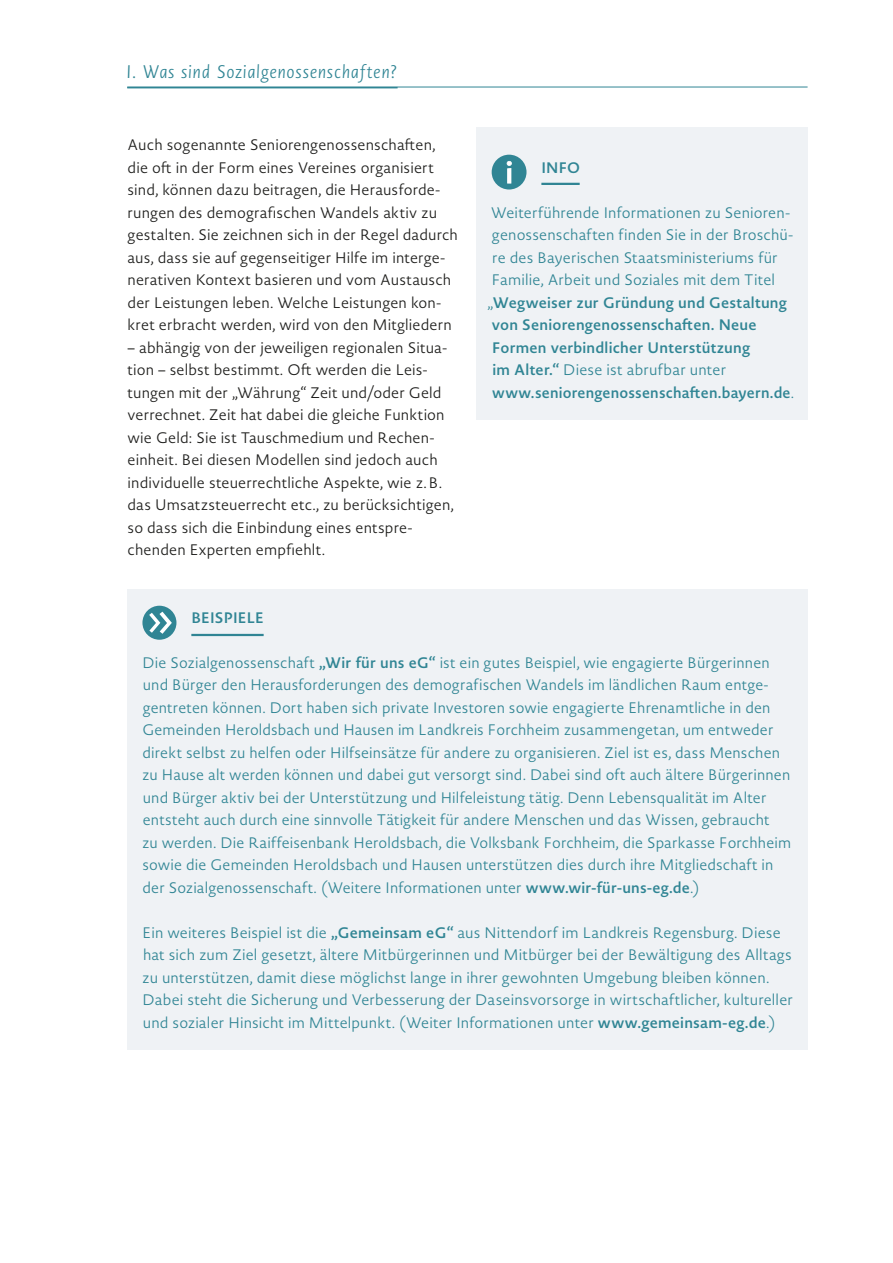
<style>
.page{position:relative;width:893px;height:1263px;background:#fff}
.page>*{position:absolute;margin:0;border:0;box-sizing:border-box;transform-origin:0 0}
.t1{font:italic 300 18px "Novel Sans Pro";letter-spacing:.03em;color:#308594}
.t2{font:300 15px/22.5px "Novel Sans Pro";letter-spacing:.01em;color:#308594}
.t3{font:300 15px/22.5px "Novel Sans Pro";letter-spacing:.01em;color:#1d1d1b}
.t4{font:600 15px "Novel Sans Pro";letter-spacing:.01em;color:#308594}
.s1{font-weight:300}
.s2{font-weight:600}
</style>
<div class="page">
<div style="left:477px;top:128px;width:331px;height:292px;background:#eff2f5"></div>
<div style="left:492px;top:155px;width:34px;height:34px;background:#308594;border-radius:50%"></div>
<svg style="left:507px;top:161px;width:5px;height:22px"></svg>
<hr style="left:541px;top:183px;width:39px;height:2px;background:#308594">
<div style="left:128px;top:589px;width:680px;height:461px;background:#eff2f5"></div>
<div style="left:142px;top:606px;width:34px;height:34px;background:#308594;border-radius:50%"></div>
<svg style="left:149px;top:612px;width:23px;height:22px"></svg>
<hr style="left:191px;top:634px;width:73px;height:2px;background:#308594">
<hr style="left:127px;top:87px;width:681px;height:1px;background:#308594">
<p class="t1" style="left:126px;top:59px;width:273px">I. Was sind Sozialgenossenschaften?</p>
<p class="t3" style="left:128px;top:133px;width:332px">Auch sogenannte Seniorengenossenschaften, die oft in der Form eines Vereines organisiert sind, können dazu beitragen, die Herausforde&shy;rungen des demografischen Wandels aktiv zu gestalten. Sie zeichnen sich in der Regel dadurch aus, dass sie auf gegenseitiger Hilfe im interge&shy;nerativen Kontext basieren und vom Austausch der Leistungen leben. Welche Leistungen kon&shy;kret erbracht werden, wird von den Mitgliedern</p>
<p class="t3" style="left:128px;top:336px;width:328px">– abhängig von der jeweiligen regionalen Situa&shy;tion – selbst bestimmt. Oft werden die Leis&shy;tungen mit der „Währung“ Zeit und/oder Geld verrechnet. Zeit hat dabei die gleiche Funktion wie Geld: Sie ist Tauschmedium und Rechen&shy;einheit. Bei diesen Modellen sind jedoch auch individuelle steuerrechtliche Aspekte, wie z.B. das Umsatzsteuerrecht etc., zu berücksichtigen, so dass sich die Einbindung eines entspre&shy;chenden Experten empfiehlt.</p>
<p class="t4" style="left:541px;top:156px;width:40px">INFO</p>
<p class="t2" style="left:491px;top:201px;width:300px">Weiterführende Informationen zu Senioren-</p>
<p class="t2" style="left:492px;top:223px;width:303px">genossenschaften finden Sie in der Broschü-</p>
<p class="t2" style="left:492px;top:246px;width:287px">re des Bayerischen Staatsministeriums für</p>
<p class="t2" style="left:492px;top:268px;width:285px">Familie, Arbeit und Soziales mit dem Titel</p>
<p class="t4" style="left:487px;top:291px;width:301px"><span class="s1">„</span>Wegweiser zur Gründung und Gestaltung</p>
<p class="t4" style="left:492px;top:314px;width:266px">von Seniorengenossenschaften. Neue</p>
<p class="t4" style="left:492px;top:336px;width:260px">Formen verbindlicher Unterstützung</p>
<p class="t2" style="left:492px;top:358px;width:235px"><span class="s2">im Alter.“</span> Diese ist abrufbar unter</p>
<p class="t4" style="left:492px;top:381px;width:304px">www.seniorengenossenschaften.bayern.de<span class="s1">.</span></p>
<p class="t4" style="left:191px;top:606px;width:74px">BEISPIELE</p>
<p class="t2" style="left:142px;top:651px;width:650px">Die Sozialgenossenschaft <span class="s2">„Wir für uns eG“</span> ist ein gutes Beispiel, wie engagierte Bürgerinnen und Bürger den Herausforderungen des demografischen Wandels im ländlichen Raum entge&shy;gentreten können. Dort haben sich private Investoren sowie engagierte Ehrenamtliche in den Gemeinden Heroldsbach und Hausen im Landkreis Forchheim zusammengetan, um entweder direkt selbst zu helfen oder Hilfseinsätze für andere zu organisieren. Ziel ist es, dass Menschen zu Hause alt werden können und dabei gut versorgt sind. Dabei sind oft auch ältere Bürgerinnen und Bürger aktiv bei der Unterstützung und Hilfeleistung tätig. Denn Lebensqualität im Alter entsteht auch durch eine sinnvolle Tätigkeit für andere Menschen und das Wissen, gebraucht<br>zu werden. Die Raiffeisenbank Heroldsbach, die Volksbank Forchheim, die Sparkasse Forchheim sowie die Gemeinden Heroldsbach und Hausen unterstützen dies durch ihre Mitgliedschaft in der Sozialgenossenschaft. (Weitere Informationen unter <span class="s2">www.wir-für-uns-eg.de</span>.)</p>
<p class="t2" style="left:142px;top:921px;width:652px">Ein weiteres Beispiel ist die <span class="s2">„Gemeinsam eG“</span> aus Nittendorf im Landkreis Regensburg. Diese hat sich zum Ziel gesetzt, ältere Mitbürgerinnen und Mitbürger bei der Bewältigung des Alltags zu unterstützen, damit diese möglichst lange in ihrer gewohnten Umgebung bleiben können.<br>Dabei steht die Sicherung und Verbesserung der Daseinsvorsorge in wirtschaftlicher, kultureller und sozialer Hinsicht im Mittelpunkt. (Weiter Informationen unter <span class="s2">www.gemeinsam-eg.de</span>.)</p>
</div>
